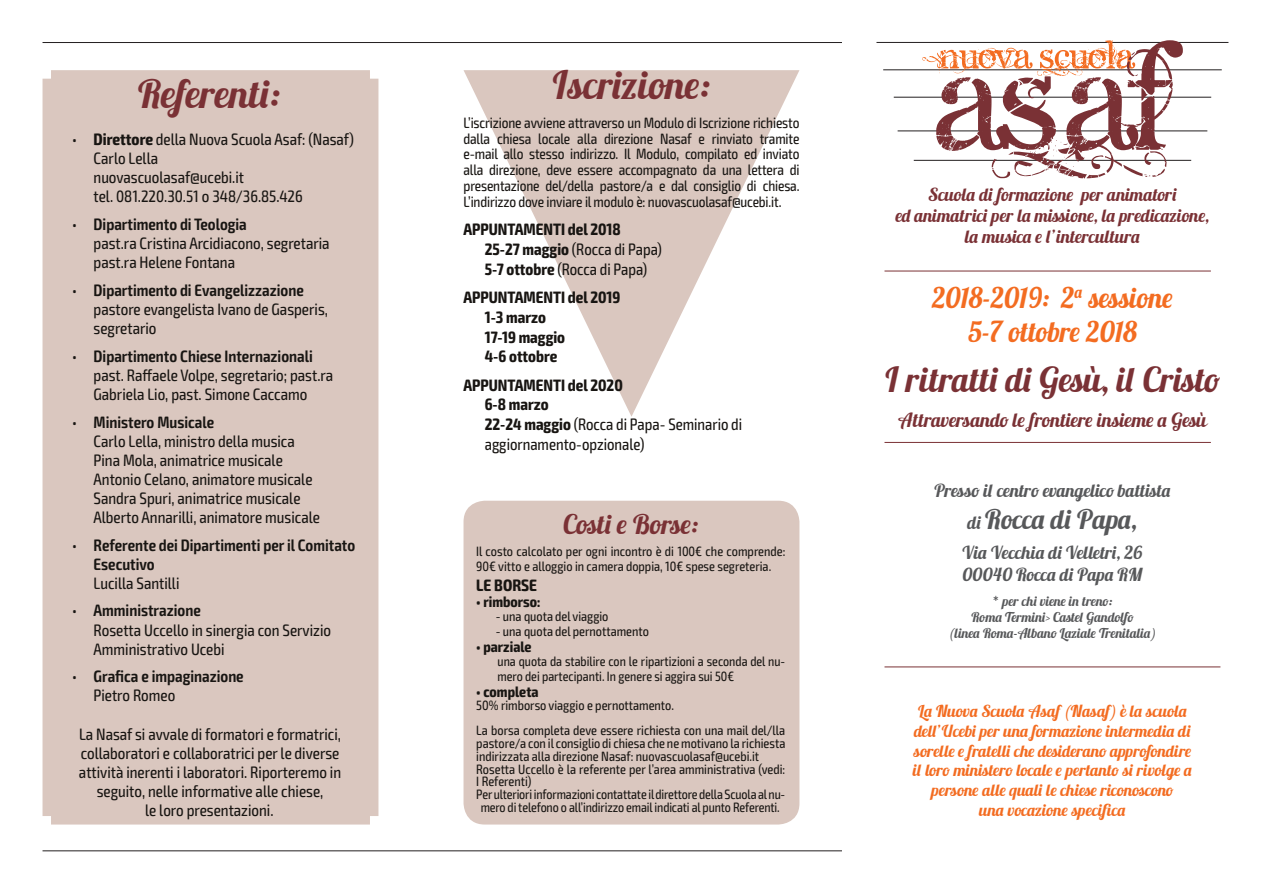
<style>
.page{position:relative;width:1263px;height:893px;background:#fff}
.page>*{position:absolute;margin:0;border:0;box-sizing:border-box;transform-origin:0 0}
.Titolone{font:39px "Lobster 1.3";color:#7a3135}
.Titoletto{font:34.5px "Lobster 1.3";color:#7a3135}
.Titoletto-2{font:28.5px "Lobster 1.3";color:#f36c21;scale:.96 1}
.Testo{font:27px "Lobster 1.3";color:#57585a}
.Titolone-2{font:27px "Lobster 1.3";color:#7a3135}
.Titoletto-3{font:19.5px "Lobster 1.3";color:#7a3135}
.Titoletto-4{font:18px "Lobster 1.3";color:#7a3135}
.Testo-2{font:18px "Lobster 1.3";color:#57585a}
.Testo-3{font:condensed 16.5px/19px "Exo 2";color:#181512}
.Testo-4{font:16.5px/19.8px "Lobster 1.3";color:#f36c21;text-align:center}
.Testo-5{font:600 condensed 16.5px/19px "Exo 2";color:#181512}
.Testo-6{font:700 condensed 16.5px "Exo 2";color:#181512}
.Testo-7{font:condensed 15px/15.8px "Exo 2";letter-spacing:-.01em;color:#181512;text-align:justify}
.Testo-8{font:700 condensed 15px "Exo 2";color:#181512}
.Testo-9{font:condensed 13.5px/12.8px "Exo 2";color:#181512}
.Testo-10{font:13.5px "Lobster 1.3";letter-spacing:.005em;color:#57585a}
.s1{font-weight:700}
.s2{font-weight:400}
.s3{font-size:18px}
</style>
<div class="page">
<hr style="left:43px;top:42px;width:799px;height:1px;background:#231f20">
<hr style="left:43px;top:850px;width:799px;height:1px;background:#231f20">
<svg style="left:463px;top:70px;width:336px;height:347px"></svg>
<div style="left:43px;top:70px;width:335px;height:754px;background:#dac7bf"></div>
<div style="left:463px;top:501px;width:336px;height:323px;background:#dac7bf;border-radius:21px"></div>
<hr style="left:884px;top:442px;width:327px;height:1px;background:#7a3135">
<hr style="left:884px;top:271px;width:327px;height:1px;background:#7a3135">
<hr style="left:884px;top:667px;width:336px;height:1px;background:#7a3135">
<hr style="left:876px;top:42px;width:352px;height:1px;background:#231f20">
<hr style="left:883px;top:70px;width:339px;height:1px;background:#231f20">
<hr style="left:894px;top:97px;width:317px;height:1px;background:#231f20">
<hr style="left:898px;top:131px;width:309px;height:1px;background:#231f20">
<hr style="left:914px;top:160px;width:277px;height:1px;background:#231f20">
<svg style="left:922px;top:40px;width:261px;height:138px"></svg>
<p class="Titolone" style="left:138px;top:69px;width:144px">Referenti:</p>
<p class="Testo-3" style="left:94px;top:130px;width:262px;text-indent:-21px">• <span class="s1">Direttore</span> della Nuova Scuola Asaf: (Nasaf)<br>Carlo Lella</p>
<p class="Testo-3" style="left:94px;top:168px;width:152px">nuovascuolasaf@ucebi.it</p>
<p class="Testo-3" style="left:94px;top:187px;width:211px">tel. 081.220.30.51 o 348/36.85.426</p>
<p class="Testo-5" style="left:72px;top:215px;width:176px"><span class="s2">•</span> Dipartimento di Teologia</p>
<p class="Testo-3" style="left:94px;top:234px;width:238px">past.ra Cristina Arcidiacono, segretaria</p>
<p class="Testo-3" style="left:94px;top:253px;width:143px">past.ra Helene Fontana</p>
<p class="Testo-5" style="left:72px;top:281px;width:233px"><span class="s2">•</span> Dipartimento di Evangelizzazione</p>
<p class="Testo-3" style="left:94px;top:300px;width:236px">pastore evangelista Ivano de Gasperis, segretario</p>
<p class="Testo-5" style="left:72px;top:347px;width:242px"><span class="s2">•</span> Dipartimento Chiese Internazionali</p>
<p class="Testo-3" style="left:94px;top:366px;width:241px">past. Raffaele Volpe, segretario; past.ra<br>Gabriela Lio, past. Simone Caccamo</p>
<p class="Testo-5" style="left:72px;top:412px;width:143px"><span class="s2">•</span> Ministero Musicale</p>
<p class="Testo-3" style="left:94px;top:432px;width:203px">Carlo Lella, ministro della musica</p>
<p class="Testo-3" style="left:94px;top:451px;width:191px">Pina Mola, animatrice musicale</p>
<p class="Testo-3" style="left:94px;top:470px;width:221px">Antonio Celano, animatore musicale</p>
<p class="Testo-3" style="left:94px;top:489px;width:208px">Sandra Spuri, animatrice musicale</p>
<p class="Testo-3" style="left:94px;top:508px;width:228px">Alberto Annarilli, animatore musicale</p>
<p class="Testo-5" style="left:94px;top:536px;width:263px;text-indent:-21px"><span class="s2">•</span> Referente dei Dipartimenti per il Comitato<br>Esecutivo</p>
<p class="Testo-3" style="left:94px;top:574px;width:87px">Lucilla Santilli</p>
<p class="Testo-5" style="left:72px;top:601px;width:130px"><span class="s2">•</span> Amministrazione</p>
<p class="Testo-3" style="left:94px;top:621px;width:239px">Rosetta Uccello in sinergia con Servizio<br>Amministrativo Ucebi</p>
<p class="Testo-5" style="left:72px;top:667px;width:173px"><span class="s2">•</span> Grafica e impaginazione</p>
<p class="Testo-3" style="left:94px;top:686px;width:83px">Pietro Romeo</p>
<p class="Testo-3" style="left:79px;top:725px;width:264px;text-align:center">La Nasaf si avvale di formatori e formatrici, collaboratori e collaboratrici per le diverse attività inerenti i laboratori. Riporteremo in seguito, nelle informative alle chiese,</p>
<p class="Testo-3" style="left:145px;top:801px;width:130px">le loro presentazioni.</p>
<p class="Titolone" style="left:553px;top:60px;width:159px">Iscrizione:</p>
<p class="Testo-7" style="left:463px;top:115px;width:337px">L’iscrizione avviene attraverso un Modulo di Iscrizione richiesto dalla chiesa locale alla direzione Nasaf e rinviato tramite e-mail allo stesso indirizzo. Il Modulo, compilato ed inviato alla direzione, deve essere accompagnato da una lettera di presentazione del/della pastore/a e dal consiglio di chiesa.<br>L’indirizzo dove inviare il modulo è: nuovascuolasaf@ucebi.it.</p>
<p class="Testo-6" style="left:463px;top:219px;width:159px">APPUNTAMENTI del 2018</p>
<p class="Testo-3" style="left:485px;top:240px;width:179px"><span class="s1">25-27 maggio</span> (Rocca di Papa)</p>
<p class="Testo-3" style="left:485px;top:260px;width:164px"><span class="s1">5-7 ottobre</span> (Rocca di Papa)</p>
<p class="Testo-6" style="left:463px;top:287px;width:158px">APPUNTAMENTI del 2019</p>
<p class="Testo-6" style="left:485px;top:307px;width:63px">1-3 marzo</p>
<p class="Testo-6" style="left:485px;top:327px;width:82px">17-19 maggio</p>
<p class="Testo-6" style="left:485px;top:347px;width:74px">4-6 ottobre</p>
<p class="Testo-6" style="left:463px;top:375px;width:161px">APPUNTAMENTI del 2020</p>
<p class="Testo-6" style="left:485px;top:395px;width:65px">6-8 marzo</p>
<p class="Testo-3" style="left:485px;top:415px;width:259px;line-height:19.8px"><span class="s1">22-24 maggio</span> (Rocca di Papa- Seminario di aggiornamento-opzionale)</p>
<p class="Titolone-2" style="left:563px;top:507px;width:137px">Costi e Borse:</p>
<p class="Testo-9" style="left:476px;top:545px;width:311px;line-height:14.2px">Il costo calcolato per ogni incontro è di 100€ che comprende:<br>90€ vitto e alloggio in camera doppia, 10€ spese segreteria.</p>
<p class="Testo-6" style="left:476px;top:575px;width:62px">LE BORSE</p>
<p class="Testo-8" style="left:476px;top:593px;width:66px">• rimborso:</p>
<p class="Testo-9" style="left:496px;top:610px;width:114px">- una quota del viaggio</p>
<p class="Testo-9" style="left:496px;top:625px;width:155px">- una quota del pernottamento</p>
<p class="Testo-8" style="left:476px;top:638px;width:57px">• parziale</p>
<p class="Testo-9" style="left:497px;top:655px;width:289px;line-height:14.2px">una quota da stabilire con le ripartizioni a seconda del nu&shy;mero dei partecipanti. In genere si aggira sui 50€</p>
<p class="Testo-8" style="left:476px;top:683px;width:64px">• completa</p>
<p class="Testo-9" style="left:476px;top:699px;width:199px">50% rimborso viaggio e pernottamento.</p>
<p class="Testo-9" style="left:476px;top:724px;width:311px;text-align:justify">La borsa completa deve essere richiesta con una mail del/lla pastore/a con il consiglio di chiesa che ne motivano la richiesta indirizzata alla direzione Nasaf: nuovascuolasaf@ucebi.it</p>
<p class="Testo-9" style="left:476px;top:763px;width:310px">Rosetta Uccello è la referente per l’area amministrativa (vedi:<br>I Referenti)</p>
<p class="Testo-9" style="left:476px;top:788px;width:311px;text-align:center">Per ulteriori informazioni contattate il direttore della Scuola al nu&shy;mero di telefono o all’indirizzo email indicati al punto Referenti.</p>
<p class="Titoletto-4" style="left:928px;top:183px;width:250px">Scuola di formazione per animatori</p>
<p class="Titoletto-4" style="left:896px;top:204px;width:315px">ed animatrici per la missione, la predicazione,</p>
<p class="Titoletto-4" style="left:965px;top:225px;width:177px">la musica e l’intercultura</p>
<p class="Titoletto-2" style="left:932px;top:279px;width:252px">2018-2019: 2<sup>a</sup> sessione</p>
<p class="Titoletto-2" style="left:968px;top:313px;width:178px">5-7 ottobre 2018</p>
<p class="Titoletto" style="left:885px;top:357px;width:336px">I ritratti di Gesù, il Cristo</p>
<p class="Titoletto-3" style="left:898px;top:408px;width:310px">Attraversando le frontiere insieme a Gesù</p>
<p class="Testo-2" style="left:934px;top:479px;width:238px">Presso il centro evangelico battista</p>
<p class="Testo" style="left:967px;top:502px;width:171px"><span class="s3">di</span> Rocca di Papa,</p>
<p class="Testo-2" style="left:962px;top:541px;width:181px">Via Vecchia di Velletri, 26</p>
<p class="Testo-2" style="left:962px;top:563px;width:182px">00040 Rocca di Papa RM</p>
<p class="Testo-10" style="left:993px;top:592px;width:121px">* per chi viene in treno:</p>
<p class="Testo-10" style="left:971px;top:608px;width:164px">Roma Termini&gt; Castel Gandolfo</p>
<p class="Testo-10" style="left:949px;top:624px;width:209px">(linea Roma-Albano Laziale Trenitalia)</p>
<p class="Testo-4" style="left:913px;top:701px;width:281px">La Nuova Scuola Asaf (Nasaf) è la scuola dell’Ucebi per una formazione intermedia di sorelle e fratelli che desiderano approfondire il loro ministero locale e pertanto si rivolge a persone alle quali le chiese riconoscono</p>
<p class="Testo-4" style="left:979px;top:800px;width:148px">una vocazione specifica</p>
</div>
